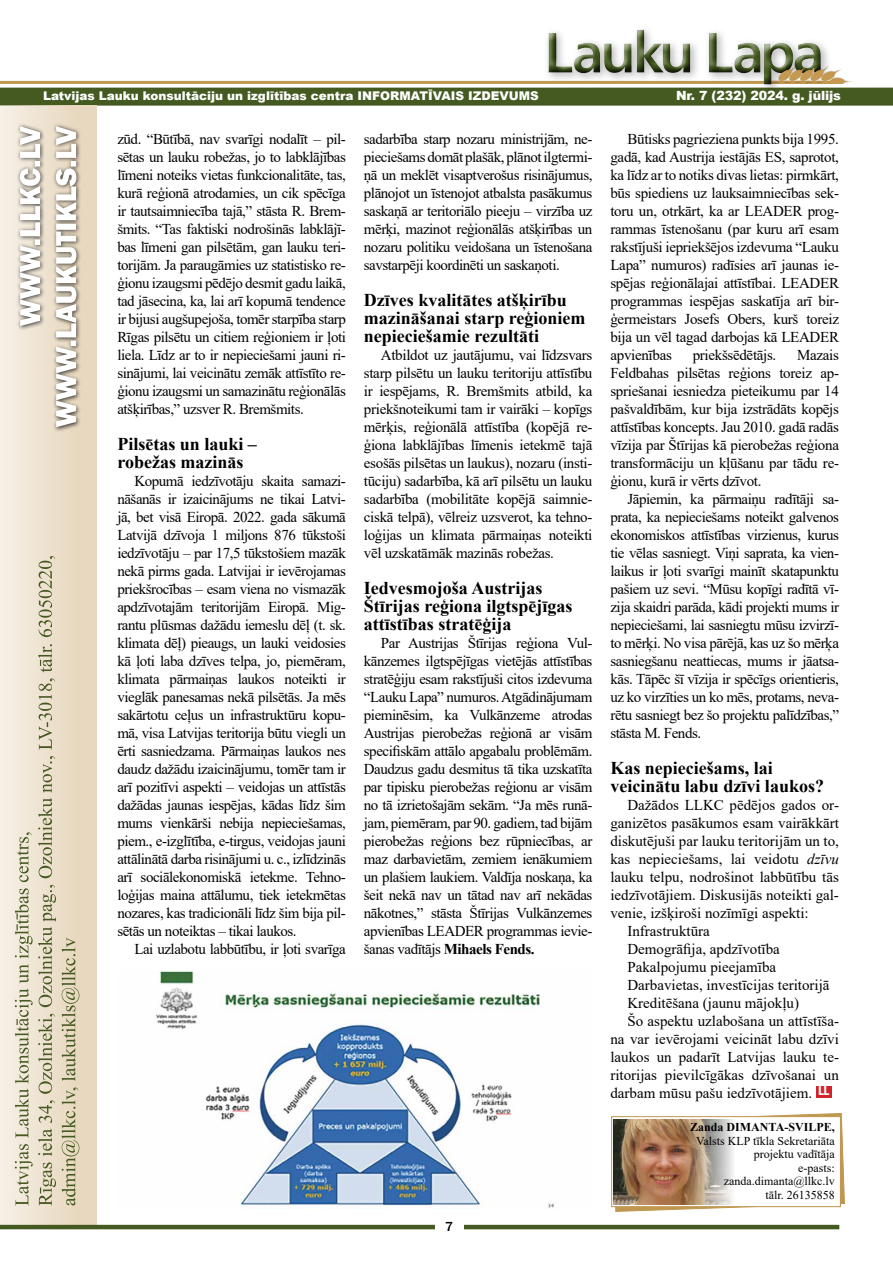
<style>
.page{position:relative;width:893px;height:1263px;background:#fff}
.page>*{position:absolute;margin:0;border:0;box-sizing:border-box;transform-origin:0 0}
.t1{font:700 18px/18px "Times New Roman";color:#000}
.t2{font:15px/18px "Times New Roman";color:#000;text-align:justify}
.t3{font:15px "Times New Roman";letter-spacing:-.03em;color:#000}
.t4{font:15px "Times New Roman";letter-spacing:-.02em;color:#000}
.t5{font:500 13.5px "Franklin Gothic";color:#000}
.t6{font:900 12.75px "Arial";letter-spacing:-.01em;color:#fff}
.t7{font:12px/13.5px "Times New Roman";color:#000;text-align:right}
.t8{font:900 12px "Arial";color:#fff}
.t9{font:700 12px "Times New Roman";color:#000}
.s1{font-weight:700}
.s2{font-style:italic}
</style>
<div class="page">
<hr style="left:0;top:81px;width:839px;height:3px;background:#c0974f">
<div style="left:0;top:88px;width:893px;height:18px;background:#455a21"></div>
<div style="left:0;top:106px;width:96px;height:1120px;background:linear-gradient(to right,#f5efe5,#e6d4b9)"></div>
<div style="left:52px;top:123px;width:30px;height:309px;background:#000;opacity:.75"></div>
<svg style="left:56px;top:126px;width:20px;height:301px"></svg>
<div style="left:16px;top:123px;width:30px;height:208px;background:#000;opacity:.75"></div>
<svg style="left:20px;top:126px;width:20px;height:200px"></svg>
<hr style="left:0;top:1225px;width:839px;height:4px;background:#455a21">
<div style="left:435px;top:1221px;width:28px;height:17px;background:#fff"></div>
<div style="left:543px;top:25px;width:289px;height:70px;background:#000;opacity:.3"></div>
<div style="left:547px;top:29px;width:276px;height:58px;background:#000;opacity:.75"></div>
<img style="left:773px;top:66px;width:79px;height:18px">
<svg style="left:62px;top:938px;width:17px;height:267px;background:#c7c0a1"></svg>
<svg style="left:15px;top:556px;width:41px;height:650px;background:#dad3be"></svg>
<svg style="left:612px;top:1113px;width:233px;height:99px"></svg>
<div style="left:611px;top:1116px;width:230px;height:91px;background:#fff;border:1px solid #c0974f"></div>
<img style="left:614px;top:1119px;width:119px;height:85px">
<div style="left:816px;top:1086px;width:15px;height:12px;background:#d2232a"></div>
<img style="left:155px;top:970px;width:399px;height:239px">
<p class="t8" style="left:43px;top:87px;width:497px">Latvijas Lauku konsultāciju un izglītības centra INFORMATĪVAIS IZDEVUMS</p>
<p class="t6" style="left:676px;top:86px;width:167px">Nr. 7 (232) 2024. g. jūlijs</p>
<p class="t2" style="left:117px;top:130px;width:230px">zūd. “Būtībā, nav svarīgi nodalīt – pil&shy;sētas un lauku robežas, jo to labklājības līmeni noteiks vietas funkcionalitāte, tas, kurā reģionā atrodamies, un cik spēcīga ir tautsaimniecība tajā,” stāsta R. Brem&shy;šmits. “Tas faktiski nodrošinās labklājī&shy;bas līmeni gan pilsētām, gan lauku teri&shy;torijām. Ja paraugāmies uz statistisko re&shy;ģionu izaugsmi pēdējo desmit gadu laikā, tad jāsecina, ka, lai arī kopumā tendence ir bijusi augšupejoša, tomēr starpība starp Rīgas pilsētu un citiem reģioniem ir ļoti liela. Līdz ar to ir nepieciešami jauni ri&shy;sinājumi, lai veicinātu zemāk attīstīto re&shy;ģionu izaugsmi un samazinātu reģionālās atšķirības,” uzsver R. Bremšmits.</p>
<p class="t1" style="left:117px;top:434px;width:141px">Pilsētas un lauki – robežas mazinās</p>
<p class="t2" style="left:117px;top:472px;width:230px;text-indent:17px">Kopumā iedzīvotāju skaita samazi&shy;nāšanās ir izaicinājums ne tikai Latvi&shy;jā, bet visā Eiropā. 2022. gada sākumā Latvijā dzīvoja 1 miljons 876 tūkstoši iedzīvotāju – par 17,5 tūkstošiem mazāk nekā pirms gada. Latvijai ir ievērojamas priekšrocības – esam viena no vismazāk apdzīvotajām teritorijām Eiropā. Mig&shy;rantu plūsmas dažādu iemeslu dēļ (t. sk. klimata dēļ) pieaugs, un lauki veidosies kā ļoti laba dzīves telpa, jo, piemēram, klimata pārmaiņas laukos noteikti ir vieglāk panesamas nekā pilsētās. Ja mēs sakārtotu ceļus un infrastruktūru kopu&shy;mā, visa Latvijas teritorija būtu viegli un ērti sasniedzama. Pārmaiņas laukos nes daudz dažādu izaicinājumu, tomēr tam ir arī pozitīvi aspekti – veidojas un attīstās dažādas jaunas iespējas, kādas līdz šim mums vienkārši nebija nepieciešamas, piem., e-izglītība, e-tirgus, veidojas jauni attālinātā darba risinājumi u. c., izlīdzinās arī sociālekonomiskā ietekme. Tehno&shy;loģijas maina attālumu, tiek ietekmētas nozares, kas tradicionāli līdz šim bija pil&shy;sētās un noteiktas – tikai laukos.</p>
<p class="t3" style="left:134px;top:938px;width:213px">Lai uzlabotu labbūtību, ir ļoti svarīga</p>
<p class="t2" style="left:364px;top:130px;width:230px">sadarbība starp nozaru ministrijām, ne&shy;pieciešams domāt plašāk, plānot ilgtermi&shy;ņā un meklēt visaptverošus risinājumus, plānojot un īstenojot atbalsta pasākumus saskaņā ar teritoriālo pieeju – virzība uz mērķi, mazinot reģionālās atšķirības un nozaru politiku veidošana un īstenošana savstarpēji koordinēti un saskaņoti.</p>
<p class="t1" style="left:364px;top:290px;width:223px">Dzīves kvalitātes atšķirību mazināšanai starp reģioniem nepieciešamie rezultāti</p>
<p class="t2" style="left:364px;top:346px;width:230px;text-indent:17px">Atbildot uz jautājumu, vai līdzsvars starp pilsētu un lauku teritoriju attīstību ir iespējams, R. Bremšmits atbild, ka priekšnoteikumi tam ir vairāki – kopīgs mērķis, reģionālā attīstība (kopējā re&shy;ģiona labklājības līmenis ietekmē tajā esošās pilsētas un laukus), nozaru (insti&shy;tūciju) sadarbība, kā arī pilsētu un lauku sadarbība (mobilitāte kopējā saimnie&shy;ciskā telpā), vēlreiz uzsverot, ka tehno&shy;loģijas un klimata pārmaiņas noteikti vēl uzskatāmāk mazinās robežas.</p>
<p class="t1" style="left:364px;top:578px;width:210px">Iedvesmojoša Austrijas<br>Štīrijas reģiona ilgtspējīgas attīstības stratēģija</p>
<p class="t2" style="left:364px;top:634px;width:230px;text-indent:17px">Par Austrijas Štīrijas reģiona Vul&shy;kānzemes ilgtspējīgas vietējās attīstības stratēģiju esam rakstījuši citos izdevuma “Lauku Lapa” numuros. Atgādinājumam pieminēsim, ka Vulkānzeme atrodas Austrijas pierobežas reģionā ar visām specifiskām attālo apgabalu problēmām.<br>Daudzus gadu desmitus tā tika uzskatīta par tipisku pierobežas reģionu ar visām no tā izrietošajām sekām. “Ja mēs runā&shy;jam, piemēram, par 90. gadiem, tad bijām pierobežas reģions bez rūpniecības, ar maz darbavietām, zemiem ienākumiem un plašiem laukiem. Valdīja noskaņa, ka šeit nekā nav un tātad nav arī nekādas nākotnes,” stāsta Štīrijas Vulkānzemes apvienības LEADER programmas ievie&shy;šanas vadītājs <span class="s1">Mihaels Fends.</span></p>
<p class="t5" style="left:445px;top:1218px;width:9px">7</p>
<p class="t2" style="left:610px;top:130px;width:230px;text-indent:17px">Būtisks pagrieziena punkts bija 1995. gadā, kad Austrija iestājās ES, saprotot, ka līdz ar to notiks divas lietas: pirmkārt, būs spiediens uz lauksaimniecības sek&shy;toru un, otrkārt, ka ar LEADER prog&shy;rammas īstenošanu (par kuru arī esam rakstījuši iepriekšējos izdevuma “Lauku Lapa” numuros) radīsies arī jaunas ie&shy;spējas reģionālajai attīstībai. LEADER programmas iespējas saskatīja arī bir&shy;ģermeistars Josefs Obers, kurš toreiz bija un vēl tagad darbojas kā LEADER apvienības</p>
<p class="t4" style="left:693px;top:344px;width:85px">priekšsēdētājs.</p>
<p class="t2" style="left:610px;top:346px;width:230px;text-indent:187px">Mazais Feldbahas pilsētas reģions toreiz ap&shy;spriešanai iesniedza pieteikumu par 14 pašvaldībām, kur bija izstrādāts kopējs attīstības koncepts. Jau 2010. gadā radās vīzija par Štīrijas kā pierobežas reģiona transformāciju un kļūšanu par tādu re&shy;ģionu, kurā ir vērts dzīvot.</p>
<p class="t2" style="left:610px;top:490px;width:230px;text-indent:17px">Jāpiemin, ka pārmaiņu radītāji sa&shy;prata, ka nepieciešams noteikt galvenos ekonomiskos attīstības virzienus, kurus tie vēlas sasniegt. Viņi saprata, ka vien&shy;laikus ir ļoti svarīgi mainīt skatapunktu pašiem uz sevi. “Mūsu kopīgi radītā vī&shy;zija skaidri parāda, kādi projekti mums ir nepieciešami, lai sasniegtu mūsu izvirzī&shy;to mērķi. No visa pārējā, kas uz šo mērķa sasniegšanu neattiecas, mums ir jāatsa&shy;kās. Tāpēc šī vīzija ir spēcīgs orientieris, uz ko virzīties un ko mēs, protams, neva&shy;rētu sasniegt bez šo projektu palīdzības,” stāsta M. Fends.</p>
<p class="t1" style="left:610px;top:758px;width:215px">Kas nepieciešams, lai veicinātu labu dzīvi laukos?</p>
<p class="t2" style="left:627px;top:796px;width:213px">Dažādos LLKC pēdējos gados or-</p>
<p class="t2" style="left:610px;top:814px;width:230px">ganizētos pasākumos esam vairākkārt</p>
<p class="t2" style="left:610px;top:832px;width:230px">diskutējuši par lauku teritorijām un to,</p>
<p class="t2" style="left:610px;top:850px;width:230px">kas nepieciešams, lai veidotu <span class="s2">dzīvu</span></p>
<p class="t2" style="left:610px;top:868px;width:230px">lauku telpu, nodrošinot labbūtību tās</p>
<p class="t2" style="left:610px;top:886px;width:230px">iedzīvotājiem. Diskusijās noteikti gal-</p>
<p class="t2" style="left:610px;top:904px;width:200px">venie, izšķiroši nozīmīgi aspekti:</p>
<p class="t2" style="left:627px;top:922px;width:84px">Infrastruktūra</p>
<p class="t2" style="left:627px;top:940px;width:154px">Demogrāfija, apdzīvotība</p>
<p class="t2" style="left:627px;top:958px;width:150px">Pakalpojumu pieejamība</p>
<p class="t2" style="left:627px;top:976px;width:204px">Darbavietas, investīcijas teritorijā</p>
<p class="t2" style="left:627px;top:994px;width:173px">Kreditēšana (jaunu mājokļu)</p>
<p class="t2" style="left:627px;top:1012px;width:213px">Šo aspektu uzlabošana un attīstīša-</p>
<p class="t2" style="left:610px;top:1030px;width:230px">na var ievērojami veicināt labu dzīvi</p>
<p class="t2" style="left:610px;top:1048px;width:230px">laukos un padarīt Latvijas lauku te-</p>
<p class="t2" style="left:610px;top:1066px;width:230px">ritorijas pievilcīgākas dzīvošanai un</p>
<p class="t2" style="left:610px;top:1084px;width:220px">darbam mūsu pašu iedzīvotājiem. <sup>LL</sup></p>
<p class="t9" style="left:690px;top:1119px;width:146px">Zanda DIMANTA-SVILPE,</p>
<p class="t7" style="left:696px;top:1134px;width:140px">Valsts KLP tīkla Sekretariāta projektu vadītāja<br>e-pasts: zanda.dimanta@llkc.lv<br>tālr. 26135858</p>
</div>
